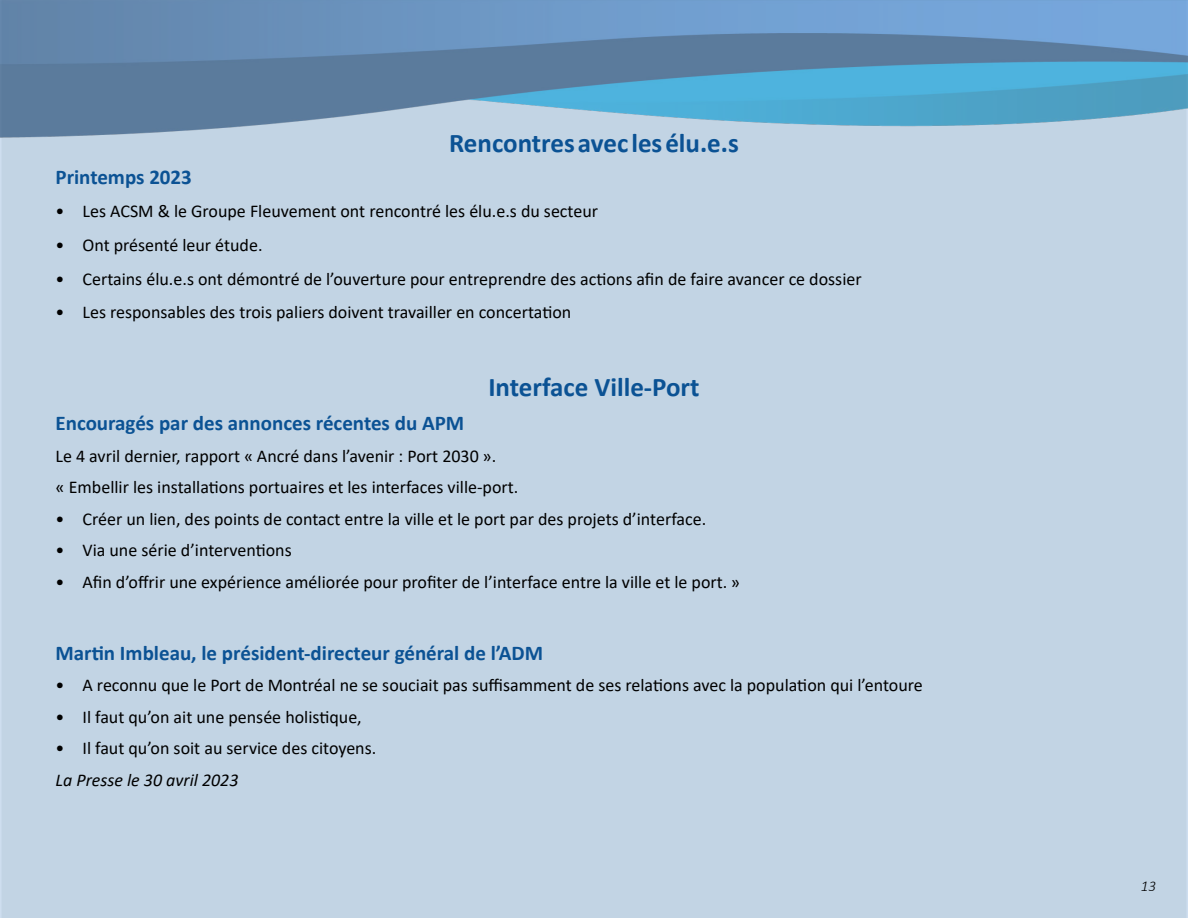
<style>
.page{position:relative;width:1188px;height:918px;background:#fff}
.page>*{position:absolute;margin:0;border:0;box-sizing:border-box;transform-origin:0 0}
.t1{font:700 27px "Calibri";color:#0b5294}
.t2{font:700 21px "Calibri";color:#0b5294}
.t3{font:18px "Calibri";color:#000}
.t4{font:italic 18px "Calibri";color:#000}
.t5{font:italic 300 15px "Calibri";color:#000}
</style>
<div class="page">
<div style="left:0;top:138px;width:1188px;height:780px;background:#c2d4e4"></div>
<img style="left:0;top:0;width:1188px;height:138px">
<h1 class="t1" style="left:449px;top:124px;width:291px">Rencontresavecl e s é l u s.e.</h1>
<p class="t2" style="left:56px;top:162px;width:138px">Printemps 2023</p>
<p class="t3" style="left:82px;top:199px;width:517px">Les ACSM &amp; le Groupe Fleuvement ont rencontré les élu s.e. du secteur</p>
<p class="t3" style="left:56px;top:199px;width:10px">•</p>
<p class="t3" style="left:56px;top:232px;width:10px">•</p>
<p class="t3" style="left:82px;top:232px;width:182px">Ont présenté leur étude.</p>
<p class="t3" style="left:56px;top:266px;width:10px">•</p>
<p class="t3" style="left:82px;top:266px;width:781px">Certains élu s.e. ont démontré de ’l ouverture pour entreprendre des actions afin de faire avancer ce dossier</p>
<p class="t3" style="left:56px;top:300px;width:10px">•</p>
<p class="t3" style="left:82px;top:300px;width:490px">Les responsables des trois paliers doivent travailler en concertation</p>
<h1 class="t1" style="left:488px;top:368px;width:213px">Interface Ville-Port</h1>
<p class="t2" style="left:56px;top:409px;width:410px">Encouragés par des annonces récentes du APM</p>
<p class="t3" style="left:56px;top:443px;width:442px">Le 4 avril dernier, rapport « Ancré dans ’l avenir : Port 2030 .«</p>
<p class="t3" style="left:56px;top:475px;width:464px">« Embellir les installations portuaires et les interfaces ville-port.</p>
<p class="t3" style="left:82px;top:506px;width:625px">Créer un lien, des points de contact entre la ville et le port par des projets ’d interface.</p>
<p class="t3" style="left:56px;top:506px;width:10px">•</p>
<p class="t3" style="left:56px;top:538px;width:10px">•</p>
<p class="t3" style="left:56px;top:569px;width:10px">•</p>
<p class="t3" style="left:82px;top:538px;width:211px">Via une série ’d interventions</p>
<p class="t3" style="left:82px;top:569px;width:659px">Afin ’d offrir une expérience améliorée pour profiter de ’l interface entre la ville et le port «.</p>
<p class="t2" style="left:56px;top:638px;width:489px">Martin Imbleau le, président-directeur général de ’lADM</p>
<p class="t3" style="left:82px;top:673px;width:842px">A reconnu que le Port de Montréal ne se souciait pas suffisamment de ses relations avec la population qui ’l entoure</p>
<p class="t3" style="left:56px;top:673px;width:10px">•</p>
<p class="t3" style="left:56px;top:704px;width:10px">•</p>
<p class="t3" style="left:82px;top:704px;width:281px">Il faut qu’on ait une pensée holistique,</p>
<p class="t3" style="left:82px;top:736px;width:295px">Il faut qu’on soit au service des citoyens.</p>
<p class="t3" style="left:56px;top:736px;width:10px">•</p>
<p class="t4" style="left:56px;top:767px;width:185px">La Presse le 30 avril 2023</p>
<p class="t5" style="left:1141px;top:876px;width:17px">13</p>
</div>
